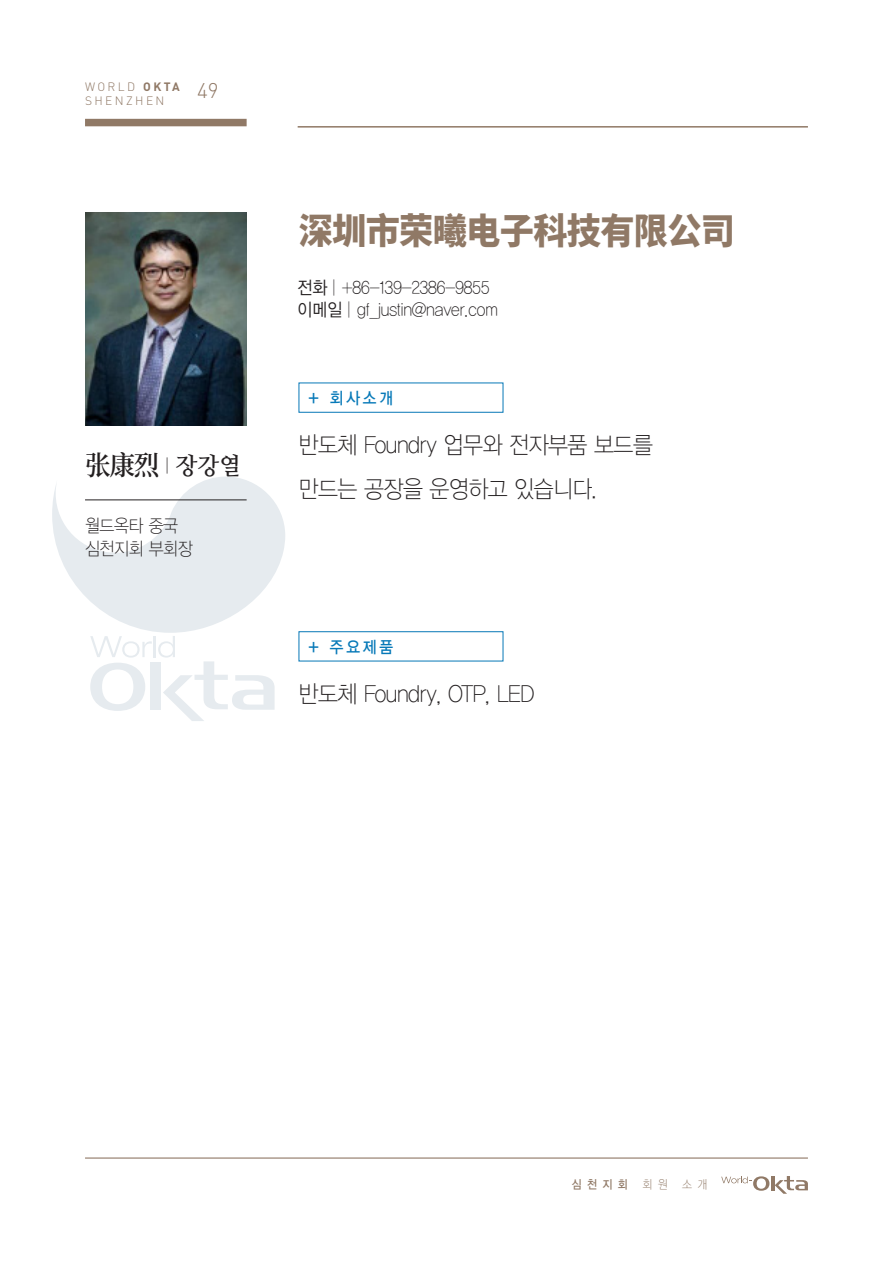
<style>
.page{position:relative;width:893px;height:1263px;background:#fff}
.page>*{position:absolute;margin:0;border:0;box-sizing:border-box;transform-origin:0 0}
.t1{font:800 36px "Source Han Sans CN";letter-spacing:-.02em;color:#907966;scale:.95 1}
.t2{font:600 27px "Source Han Serif CN";color:#231f20;scale:.95 1}
.t3{font:24px "Yoon Design Gothic 110";letter-spacing:-.02em;color:#231f20;scale:.9 1}
.t4{font:300 21px "DIN Pro";color:#907966}
.t5{font:18px "Yoon Design Gothic 110";color:#231f20;scale:.9 1}
.t6{font:16.5px "Yoon Design Gothic 130";letter-spacing:.2em;color:#0779b8;scale:.9 1}
.t7{font:300 12px/14.4px "DIN Pro";letter-spacing:.2em;color:#907966}
.t8{font:12px "Yoon Design Gothic 130";color:#907966;scale:.9 1}
.s1{font-weight:700}
.s2{font-family:"Yoon Design Gothic 110";font-weight:400;font-size:18px}
.s3{font-family:"Nanum Myeongjo";font-weight:700;font-size:24px}
.s4{font-family:"Yoon Design Gothic 120"}
.s5{font-family:"Yoon Design Gothic 110"}
</style>
<div class="page">
<div style="left:85px;top:119px;width:162px;height:7px;background:#907966"></div>
<hr style="left:298px;top:126px;width:510px;height:2px;background:#907966">
<svg style="left:52px;top:477px;width:233px;height:244px"></svg>
<hr style="left:85px;top:1157px;width:723px;height:1px;background:#907966">
<svg style="left:775px;top:1176px;width:33px;height:18px"></svg>
<hr style="left:771px;top:1176px;width:3px;height:14px;background:#907966">
<svg style="left:721px;top:1176px;width:48px;height:15px"></svg>
<img style="left:85px;top:213px;width:162px;height:212px">
<div style="left:299px;top:631px;width:204px;height:30px;border:1px solid #0778b7"></div>
<hr style="left:85px;top:500px;width:162px;height:1px;background:#231f20">
<p class="t7" style="left:85px;top:79px;width:96px">WORLD <span class="s1">OKTA<br></span>SHENZHEN</p>
<p class="t4" style="left:197px;top:76px;width:23px">49</p>
<p class="t2" style="left:85px;top:449px;width:165px">张康烈 <span class="s2">|</span> <span class="s3">장강열</span></p>
<p class="t5" style="left:85px;top:516px;width:105px">월드옥타 중국</p>
<p class="t5" style="left:85px;top:538px;width:121px">심천지회 부회장</p>
<p class="t1" style="left:299px;top:211px;width:461px">深圳市荣曦电子科技有限公司</p>
<p class="t5" style="left:298px;top:277px;width:215px"><span class="s4">전화</span> | +86-139-2386-9855</p>
<p class="t5" style="left:298px;top:300px;width:224px"><span class="s4">이메일</span> | gf_justin@naver.com</p>
<p class="t6" style="left:309px;top:389px;width:95px">+ 회사소개</p>
<p class="t3" style="left:299px;top:432px;width:395px">반도체 Foundry 업무와 전자부품 보드를</p>
<p class="t3" style="left:299px;top:476px;width:333px">만드는 공장을 운영하고 있습니다.</p>
<p class="t6" style="left:309px;top:638px;width:95px">+ 주요제품</p>
<p class="t3" style="left:299px;top:681px;width:263px">반도체 Foundry, OTP, LED</p>
<p class="t8" style="left:572px;top:1178px;width:152px">심천지회 <span class="s5">회원 소개</span></p>
</div>
